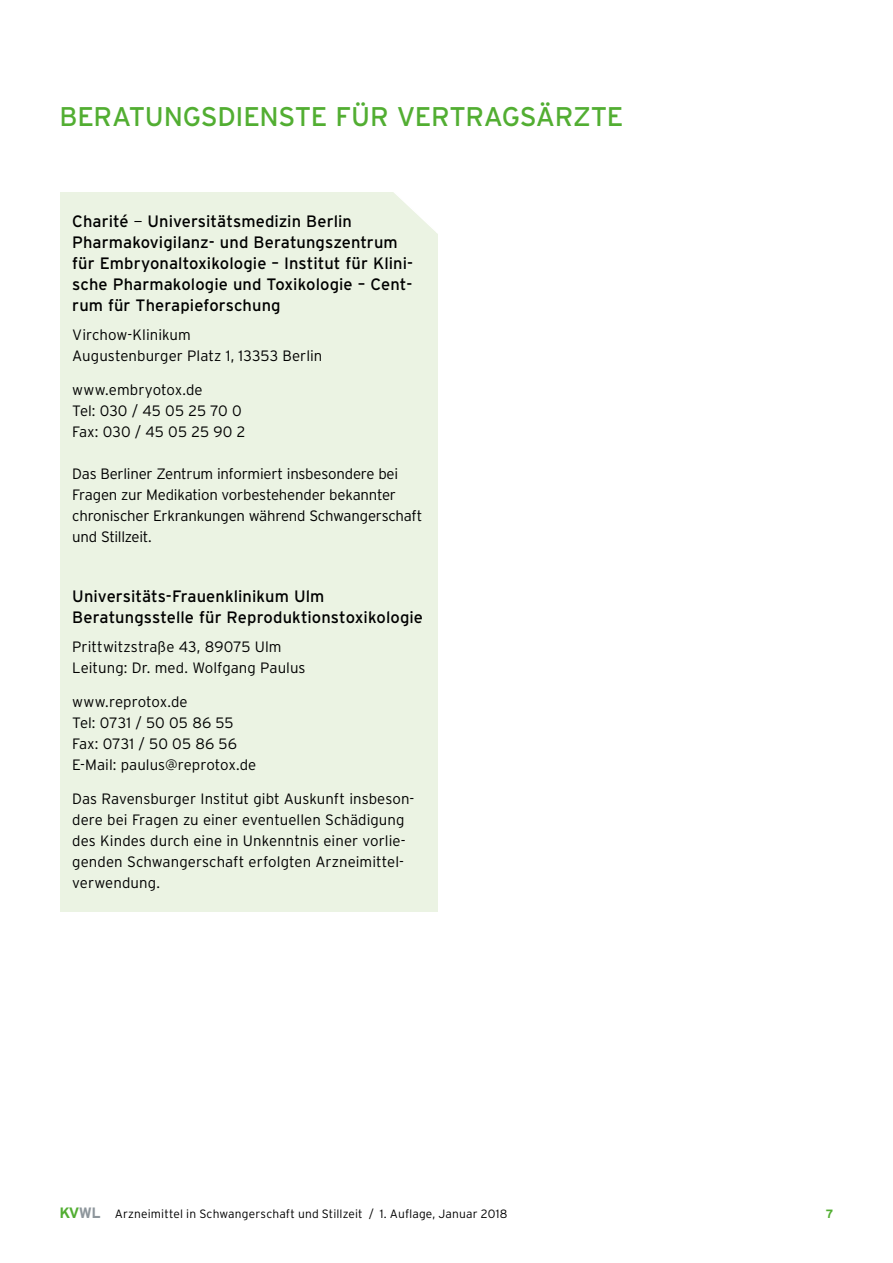
<style>
.page{position:relative;width:893px;height:1263px;background:#fff}
.page>*{position:absolute;margin:0;border:0;box-sizing:border-box;transform-origin:0 0}
.t1{font:27px "Interstate";letter-spacing:-.015em;color:#52ae32}
.t2{font:16.5px/21px "Interstate";letter-spacing:.005em;color:#000}
.t3{font:300 15px/21px "Interstate";color:#000}
.t4{font:300 12px "Interstate";letter-spacing:.015em;color:#000}
.t5{font:700 12px "Interstate";color:#52ae32}
.s1{font-weight:300;font-size:15px}
.s2{font-weight:700;font-size:15px;color:#52ae32}
.s3{font-weight:700;font-size:15px;color:#8e969c}
</style>
<div class="page">
<div style="left:60px;top:192px;width:377px;height:720px;background:#ebf3e3"></div>
<svg style="left:394px;top:192px;width:44px;height:44px"></svg>
<h1 class="t1" style="left:60px;top:100px;width:565px">BERATUNGSDIENSTE FÜR VERTRAGSÄRZTE</h1>
<p class="t2" style="left:72px;top:210px;width:342px">Charité <span class="s1">—</span> Universitätsmedizin Berlin Pharmakovigilanz- und Beratungszentrum für Embryonaltoxikologie – Institut für Klini&shy;sche Pharmakologie und Toxikologie – Cent&shy;rum für Therapieforschung</p>
<p class="t3" style="left:72px;top:325px;width:252px">Virchow-Klinikum<br>Augustenburger Platz 1, 13353 Berlin</p>
<p class="t3" style="left:72px;top:379px;width:174px">www.embryotox.de<br>Tel: 030 / 45 05 25 70 0<br>Fax: 030 / 45 05 25 90 2</p>
<p class="t3" style="left:72px;top:463px;width:352px">Das Berliner Zentrum informiert insbesondere bei Fragen zur Medikation vorbestehender bekannter chronischer Erkrankungen während Schwangerschaft und Stillzeit.</p>
<p class="t2" style="left:72px;top:585px;width:352px">Universitäts-Frauenklinikum Ulm<br>Beratungsstelle für Reproduktionstoxikologie</p>
<p class="t3" style="left:72px;top:636px;width:235px">Prittwitzstraße 43, 89075 Ulm<br>Leitung: Dr. med. Wolfgang Paulus</p>
<p class="t3" style="left:72px;top:691px;width:186px">www.reprotox.de<br>Tel: 0731 / 50 05 86 55<br>Fax: 0731 / 50 05 86 56<br>E-Mail: paulus@reprotox.de</p>
<p class="t3" style="left:72px;top:788px;width:344px">Das Ravensburger Institut gibt Auskunft insbeson&shy;dere bei Fragen zu einer eventuellen Schädigung des Kindes durch eine in Unkenntnis einer vorlie&shy;genden Schwangerschaft erfolgten Arzneimittel&shy;verwendung.</p>
<p class="t4" style="left:60px;top:1206px;width:449px"><span class="s2">KV</span><span class="s3">WL</span> Arzneimittel in Schwangerschaft und Stillzeit / 1. Auflage, Januar 2018</p>
<p class="t5" style="left:826px;top:1206px;width:9px">7</p>
</div>
